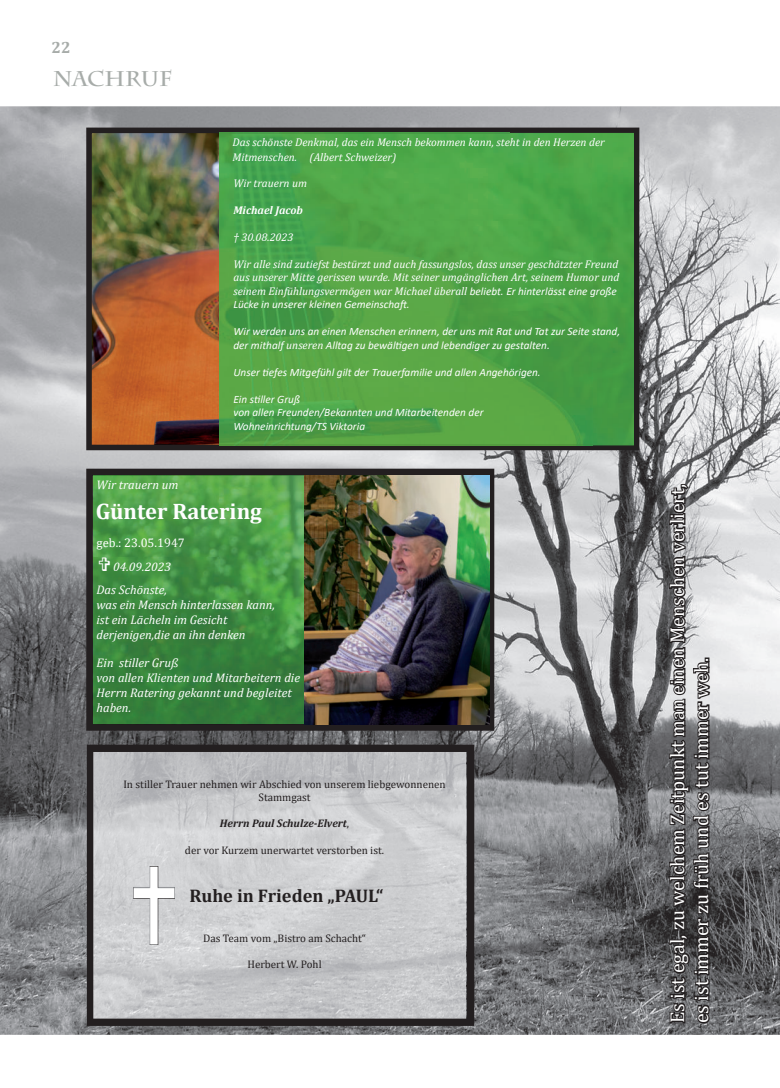
<style>
.page{position:relative;width:780px;height:1088px;background:#fff}
.page>*{position:absolute;margin:0;border:0;box-sizing:border-box;transform-origin:0 0}
.t1{font:700 22.5px "Cambria";color:#fff}
.t2{font:700 21.25px "Charlemagne Std";color:#a7aca9}
.t3{font:20px/24px "Cambria";color:#fff}
.t4{font:700 18.38px "Cambria";color:#231f20}
.t5{font:700 16.25px "Cambria";color:#a7aca9}
.t6{font:italic 12.5px/15px "Cambria";color:#fff}
.t7{font:12.5px "Cambria";color:#fff}
.t8{font:italic 11.25px/13.5px "Cambria";color:#fff;text-align:justify}
.t9{font:italic 11.25px/13.5px "Calibri";color:#fff}
.t10{font:italic 700 11.25px "Cambria";color:#fff}
.t11{font:11px/13.2px "Cambria";color:#231f20;text-align:center}
.t12{font:italic 700 11px "Cambria";color:#231f20}
.s1{font-family:"Calibri"}
.s2{font-family:"Cambria"}
.s3{font-weight:400;font-style:normal}
</style>
<div class="page">
<img style="left:0;top:106px;width:779px;height:929px">
<svg style="left:86px;top:469px;width:408px;height:262px;background:#252122"></svg>
<img style="left:93px;top:475px;width:396px;height:249px">
<img style="left:93px;top:475px;width:211px;height:1px">
<svg style="left:87px;top:744px;width:387px;height:282px;background:#bababd"></svg>
<img style="left:134px;top:866px;width:40px;height:79px">
<img style="left:86px;top:128px;width:553px;height:322px">
<img style="left:220px;top:134px;width:413px;height:312px">
<img style="left:220px;top:133px;width:289px;height:1px">
<div style="left:509px;top:133px;width:125px;height:45px;background:#4eaa4b"></div>
<img style="left:592px;top:177px;width:42px;height:268px">
<svg style="left:99px;top:557px;width:11px;height:14px"></svg>
<h3 class="t5" style="left:51px;top:42px;width:21px">22</h3>
<h2 class="t2" style="left:53px;top:66px;width:121px">NACHRUF</h2>
<p class="t6" style="left:96px;top:478px;width:83px">Wir trauern um</p>
<p class="t8" style="left:232px;top:136px;width:373px;line-height:15px">Das schönste Denkmal, das ein Mensch bekommen kann, steht in den Herzen der<br>Mitmenschen. (Albert Schweizer)</p>
<p class="t8" style="left:233px;top:177px;width:75px">Wir trauern um</p>
<p class="t10" style="left:233px;top:206px;width:71px">Michael Jacob</p>
<p class="t8" style="left:233px;top:231px;width:62px">† 30.08.2023</p>
<p class="t8" style="left:233px;top:258px;width:387px">Wir alle sind zutiefst bestürzt und auch fassungslos, dass unser geschätzter Freund aus unserer Mitte gerissen wurde. Mit seiner umgänglichen Art, seinem Humor und seinem Einfühlungsvermögen war Michael überall <span class="s1">beliebt. Er hinterlässt eine große</span></p>
<p class="t9" style="left:233px;top:297px;width:178px">Lücke in unserer kleinen Gemeinschaft.</p>
<p class="t9" style="left:233px;top:326px;width:388px">Wir werden uns an einen Menschen erinnern, der uns mit Rat und Tat zur Seite stand, der mithalf <span class="s2">unseren</span> Alltag zu bewältigen und lebendiger zu gestalten.</p>
<p class="t9" style="left:233px;top:365px;width:309px">Unser tiefes Mitgefühl gilt der Trauerfamilie und allen Angehörigen.</p>
<p class="t9" style="left:233px;top:392px;width:252px">Ein stiller Gruß<br>von allen Freunden/Bekannten und Mitarbeitenden der<br>Wohneinrichtung/TS Viktoria</p>
<h1 class="t1" style="left:96px;top:503px;width:168px">Günter Ratering</h1>
<p class="t6" style="left:113px;top:560px;width:59px">04.09.2023</p>
<p class="t7" style="left:96px;top:538px;width:90px">geb.: 23.05.1947</p>
<p class="t6" style="left:96px;top:584px;width:180px">Das Schönste,<br>was ein Mensch hinterlassen kann, ist ein Lächeln im Gesicht derjenigen,die an ihn denken</p>
<p class="t6" style="left:96px;top:657px;width:205px">Ein stiller Gruß<br>von allen Klienten und Mitarbeitern die<br>Herrn Ratering gekannt und begleitet haben.</p>
<p class="t11" style="left:123px;top:778px;width:324px">In stiller Trauer nehmen wir Abschied von unserem liebgewonnenen<br>Stammgast</p>
<p class="t12" style="left:220px;top:819px;width:131px">Herrn Paul Schulze-Elvert<span class="s3">,</span></p>
<p class="t11" style="left:185px;top:844px;width:201px">der vor Kurzem unerwartet verstorben ist.</p>
<h3 class="t4" style="left:189px;top:889px;width:195px">Ruhe in Frieden „PAUL“</h3>
<p class="t11" style="left:203px;top:932px;width:164px">Das Team vom „Bistro am Schacht“</p>
<p class="t11" style="left:247px;top:959px;width:76px">Herbert W. Pohl</p>
<h3 class="t3" style="left:667px;top:1023px;width:540px;rotate:-90deg">Es ist egal, zu welchem Zeitpunkt man einen Menschen verliert, es ist immer zu früh und es tut immer weh.</h3>
</div>
